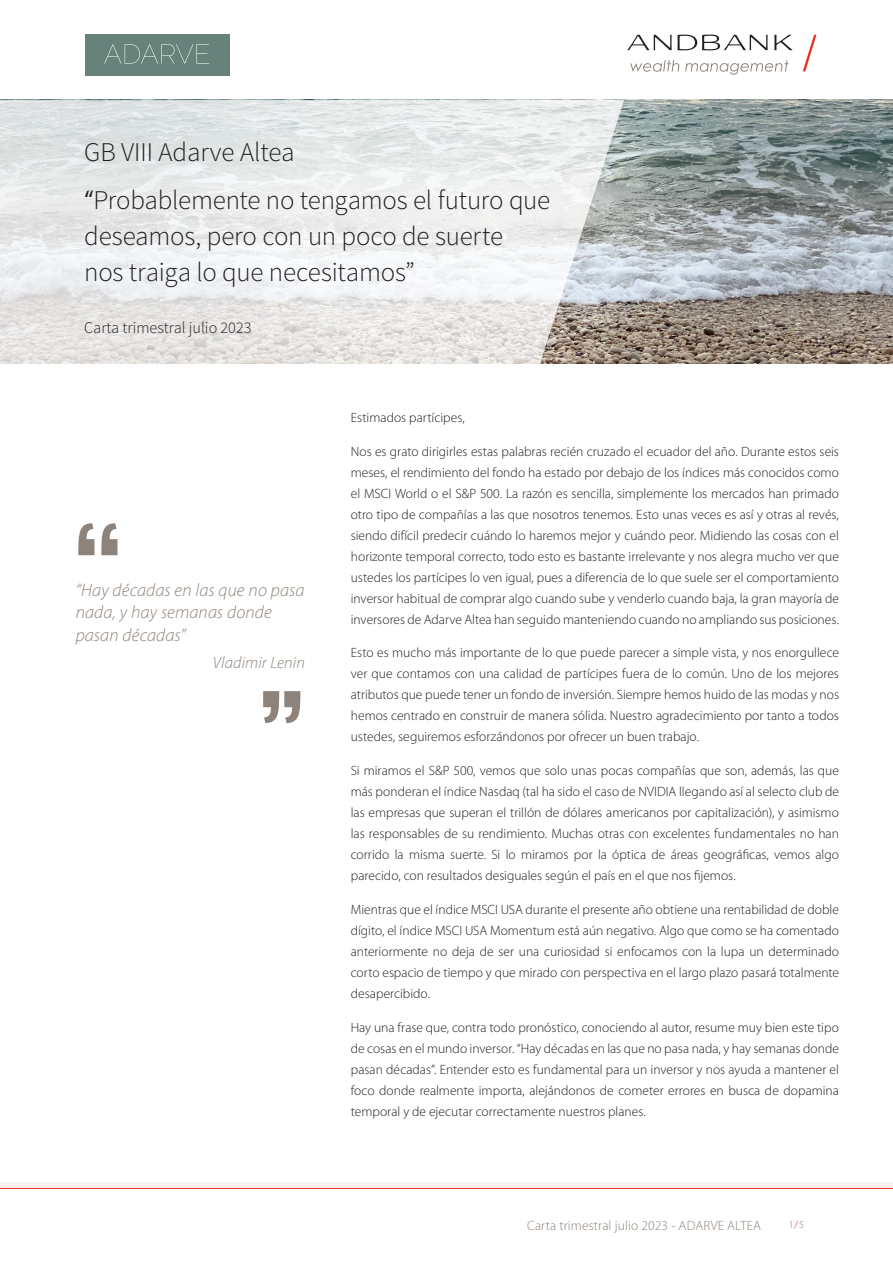
<style>
.page{position:relative;width:893px;height:1263px;background:#fff}
.page>*{position:absolute;margin:0;border:0;box-sizing:border-box;transform-origin:0 0}
.texto{font:700 112.5px "Oswald";color:#8e837a}
.t1{font:300 27px/36px "Source Sans Pro";letter-spacing:-.01em;color:#231f20}
.texto-2{font:italic 300 18px/22.5px "Myriad Pro";letter-spacing:.005em;color:#8e837a}
.texto-3{font:italic 300 16.5px "Myriad Pro";letter-spacing:.005em;color:#8e837a}
.t2{font:300 16.2px "Source Sans Pro";color:#231f20}
.texto-4{font:300 13.5px/21px "Myriad Pro";color:#231f20;text-align:justify}
.t3{font:300 13.5px "Myriad Pro";letter-spacing:.01em;color:#8e837a}
.t4{font:300 10.5px "Myriad Pro";color:#8e837a}
.s1{font-family:"Myriad Pro";font-weight:400}
.s2{color:#ee2e22}
</style>
<div class="page">
<div style="left:0;top:1182px;width:893px;height:7px;background:#f7f3f3"></div>
<img style="left:664px;top:100px;width:229px;height:264px">
<svg style="left:0;top:100px;width:664px;height:264px"></svg>
<svg style="left:627px;top:35px;width:141px;height:15px"></svg>
<svg style="left:774px;top:35px;width:19px;height:15px"></svg>
<svg style="left:803px;top:35px;width:13px;height:36px"></svg>
<svg style="left:630px;top:60px;width:159px;height:15px"></svg>
<div style="left:85px;top:35px;width:145px;height:41px;background:#66827a"></div>
<svg style="left:104px;top:44px;width:105px;height:20px"></svg>
<p class="t1" style="left:84px;top:134px;width:212px">GB VIII Adarve Altea</p>
<p class="t1" style="left:84px;top:183px;width:467px"><span class="s1">“</span>Probablemente no tengamos el futuro que deseamos, pero con un poco de suerte<br>nos traiga lo que necesitamos”</p>
<p class="t2" style="left:84px;top:318px;width:169px">Carta trimestral julio 2023</p>
<p class="texto" style="left:76px;top:511px;width:50px">“</p>
<p class="texto-2" style="left:76px;top:579px;width:230px">“Hay décadas en las que no pasa nada, y hay semanas donde pasan décadas”</p>
<p class="texto-3" style="left:213px;top:653px;width:94px">Vladimir Lenin</p>
<p class="texto" style="left:256px;top:606px;width:50px">„</p>
<p class="texto-4" style="left:351px;top:407px;width:116px">Estimados partícipes,</p>
<p class="texto-4" style="left:351px;top:441px;width:490px">Nos es grato dirigirles estas palabras recién cruzado el ecuador del año. Durante estos seis meses, el rendimiento del fondo ha estado por debajo de los índices más conocidos como el MSCI World o el S&amp;P 500. La razón es sencilla, simplemente los mercados han primado otro tipo de compañías a las que nosotros tenemos. Esto unas veces es así y otras al revés, siendo difícil predecir cuándo lo haremos mejor y cuándo peor. Midiendo las cosas con el horizonte temporal correcto, todo esto es bastante irrelevante y nos alegra mucho ver que ustedes los partícipes lo ven igual, pues a diferencia de lo que suele ser el comportamiento inversor habitual de comprar algo cuando sube y venderlo cuando baja, la gran mayoría de inversores de Adarve Altea han seguido manteniendo cuando no ampliando sus posiciones.</p>
<p class="texto-4" style="left:351px;top:643px;width:490px">Esto es mucho más importante de lo que puede parecer a simple vista, y nos enorgullece ver que contamos con una calidad de partícipes fuera de lo común. Uno de los mejores atributos que puede tener un fondo de inversión. Siempre hemos huido de las modas y nos hemos centrado en construir de manera sólida. Nuestro agradecimiento por tanto a todos ustedes, seguiremos esforzándonos por ofrecer un buen trabajo.</p>
<p class="texto-4" style="left:351px;top:760px;width:490px">Si miramos el S&amp;P 500, vemos que solo unas pocas compañías que son, además, las que más ponderan el índice Nasdaq (tal ha sido el caso de NVIDIA llegando así al selecto club de las empresas que superan el trillón de dólares americanos por capitalización), y asimismo las responsables de su rendimiento. Muchas otras con excelentes fundamentales no han corrido la misma suerte. Si lo miramos por la óptica de áreas geográficas, vemos algo parecido, con resultados desiguales según el país en el que nos fijemos.</p>
<p class="texto-4" style="left:351px;top:899px;width:490px">Mientras que el índice MSCI USA durante el presente año obtiene una rentabilidad de doble dígito, el índice MSCI USA Momentum está aún negativo. Algo que como se ha comentado anteriormente no deja de ser una curiosidad si enfocamos con la lupa un determinado corto espacio de tiempo y que mirado con perspectiva en el largo plazo pasará totalmente desapercibido.</p>
<p class="texto-4" style="left:351px;top:1017px;width:490px">Hay una frase que, contra todo pronóstico, conociendo al autor, resume muy bien este tipo de cosas en el mundo inversor. “Hay décadas en las que no pasa nada, y hay semanas donde pasan décadas”. Entender esto es fundamental para un inversor y nos ayuda a mantener el foco donde realmente importa, alejándonos de cometer errores en busca de dopamina temporal y de ejecutar correctamente nuestros planes.</p>
<p class="t3" style="left:527px;top:1217px;width:235px">Carta trimestral julio 2023 - ADARVE ALTEA</p>
<p class="t4" style="left:789px;top:1219px;width:17px">1<span class="s2">/</span>5</p>
</div>
